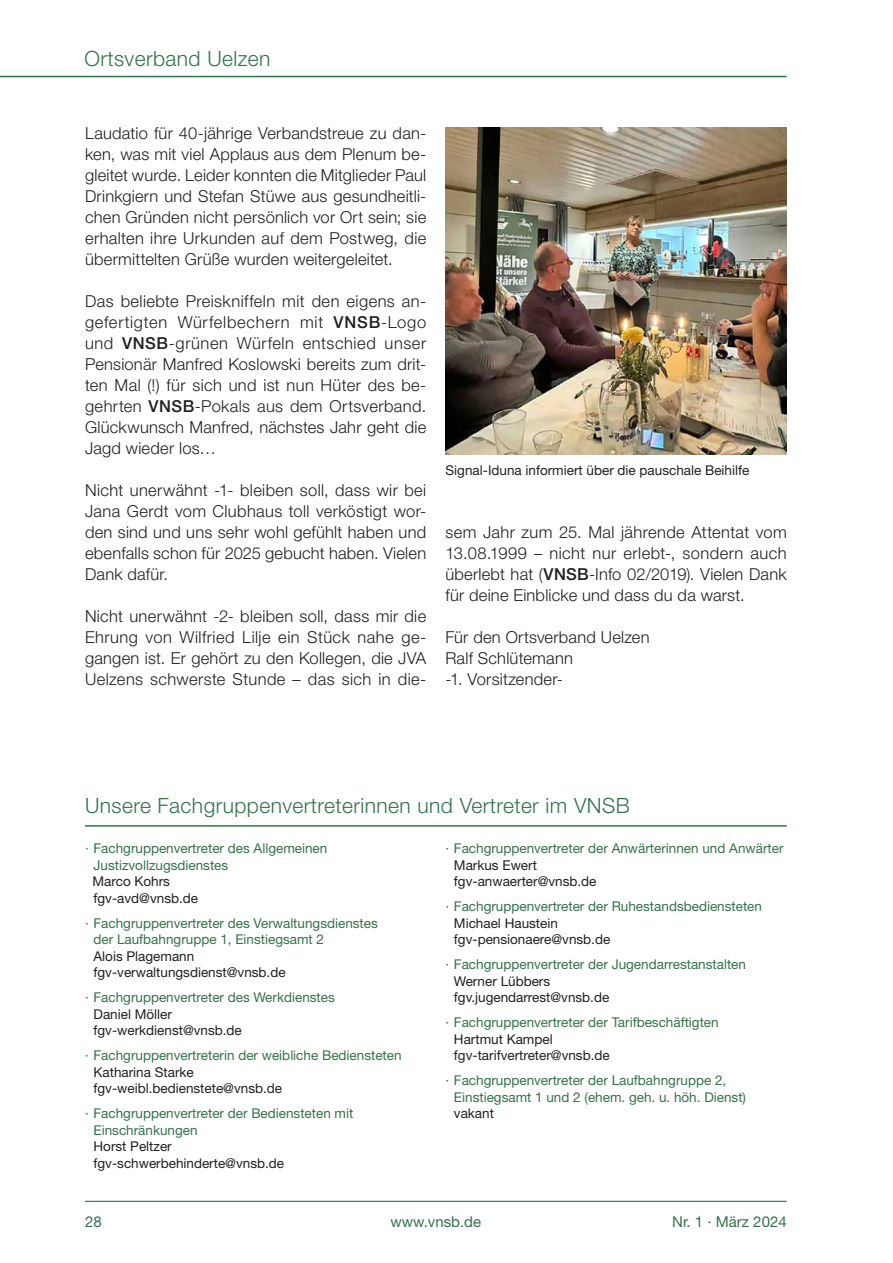
<style>
.page{position:relative;width:893px;height:1263px;background:#fff}
.page>*{position:absolute;margin:0;border:0;box-sizing:border-box;transform-origin:0 0}
.t1{font:300 21px "Helvetica Neue LT Pro";letter-spacing:.02em;color:#35724c}
.t2{font:300 16.5px/21px "Helvetica Neue LT Pro";letter-spacing:.015em;color:#231f20;text-align:justify}
.t3{font:15px "Helvetica Neue LT Pro";color:#35724c}
.t4{font:13.5px/16.5px "Helvetica Neue LT Pro";color:#35724c}
.t5{font:13.5px/16.5px "Helvetica Neue LT Pro";color:#231f20}
.s1{font-weight:500}
</style>
<div class="page">
<hr style="left:0;top:76px;width:787px;height:1px;background:#35724c">
<hr style="left:85px;top:1201px;width:702px;height:1px;background:#35724c">
<img style="left:446px;top:128px;width:341px;height:326px">
<hr style="left:85px;top:825px;width:702px;height:2px;background:#35724c">
<p class="t1" style="left:84px;top:46px;width:188px">Ortsverband Uelzen</p>
<p class="t2" style="left:85px;top:123px;width:343px">Laudatio für 40-jährige Verbandstreue zu dan&shy;ken, was mit viel Applaus aus dem Plenum be&shy;gleitet wurde. Leider konnten die Mitglieder Paul Drinkgiern und Stefan Stüwe aus gesundheitli&shy;chen Gründen nicht persönlich vor Ort sein; sie erhalten ihre Urkunden auf dem Postweg, die übermittelten Grüße wurden weitergeleitet.</p>
<p class="t2" style="left:85px;top:291px;width:343px">Das beliebte Preiskniffeln mit den eigens an&shy;gefertigten Würfelbechern mit <span class="s1">VNSB</span>-Logo und <span class="s1">VNSB</span>-grünen Würfeln entschied unser Pensionär Manfred Koslowski bereits zum drit&shy;ten Mal (!) für sich und ist nun Hüter des be&shy;gehrten <span class="s1">VNSB</span>-Pokals aus dem Ortsverband.<br>Glückwunsch Manfred, nächstes Jahr geht die Jagd wieder los…</p>
<p class="t2" style="left:85px;top:480px;width:343px">Nicht unerwähnt -1- bleiben soll, dass wir bei Jana Gerdt vom Clubhaus toll verköstigt wor&shy;den sind und uns sehr wohl gefühlt haben und ebenfalls schon für 2025 gebucht haben. Vielen Dank dafür.</p>
<p class="t2" style="left:85px;top:606px;width:343px">Nicht unerwähnt -2- bleiben soll, dass mir die Ehrung von Wilfried Lilje ein Stück nahe ge&shy;gangen ist. Er gehört zu den Kollegen, die JVA Uelzens schwerste Stunde – das sich in die-</p>
<p class="t5" style="left:446px;top:461px;width:305px">Signal-Iduna informiert ü ber die pauschale Beihilfe</p>
<p class="t2" style="left:445px;top:522px;width:343px">sem Jahr zum 25. Mal jährende Attentat vom 13.08.1999 – nicht nur erlebt-, sondern auch überlebt hat (<span class="s1">VNSB</span>-Info 02/2019). Vielen Dank für deine Einblicke und dass du da warst.</p>
<p class="t2" style="left:445px;top:627px;width:206px;text-align:left">Für den Ortsverband Uelzen<br>Ralf Schlütemann<br>-1. Vorsitzender-</p>
<p class="t1" style="left:85px;top:792px;width:546px">Unsere Fachgruppenvertreterinnen und Vertreter im VNSB</p>
<p class="t4" style="left:94px;top:840px;width:235px;text-indent:-9px">· Fachgruppenvertreter des Allgemeinen<br>Justizvollzugsdienstes</p>
<p class="t5" style="left:93px;top:873px;width:107px">Marco Kohrs fgv-avd@vnsb.de</p>
<p class="t4" style="left:94px;top:914px;width:286px;text-indent:-9px">· Fachgruppenvertreter des Verwaltungsdienstes der Laufbahngruppe 1, Einstiegsamt 2</p>
<p class="t5" style="left:94px;top:947px;width:194px">Alois Plagemann fgv-verwaltungsdienst@vnsb.de</p>
<p class="t4" style="left:85px;top:989px;width:251px">· Fachgruppenvertreter des Werkdienstes</p>
<p class="t5" style="left:94px;top:1005px;width:150px">Daniel Möller fgv-werkdienst@vnsb.de</p>
<p class="t4" style="left:85px;top:1047px;width:318px">· Fachgruppenvertreterin der weibliche Bediensteten</p>
<p class="t5" style="left:94px;top:1063px;width:190px">Katharina Starke fgv-weibl.bedienstete@vnsb.de</p>
<p class="t4" style="left:94px;top:1105px;width:261px;text-indent:-9px">· Fachgruppenvertreter der Bediensteten mit<br>Einschränkungen</p>
<p class="t5" style="left:94px;top:1138px;width:192px">Horst Peltzer fgv-schwerbehinderte@vnsb.de</p>
<p class="t4" style="left:445px;top:840px;width:340px">· Fachgruppenvertreter der Anwärterinnen und Anwärter</p>
<p class="t5" style="left:454px;top:856px;width:144px">Markus Ewert fgv-anwaerter@vnsb.de</p>
<p class="t4" style="left:445px;top:898px;width:318px">· Fachgruppenvertreter der Ruhestandsbediensteten</p>
<p class="t5" style="left:454px;top:914px;width:158px">Michael Haustein fgv-pensionaere@vnsb.de</p>
<p class="t4" style="left:445px;top:956px;width:302px">· Fachgruppenvertreter der Jugendarrestanstalten</p>
<p class="t5" style="left:454px;top:972px;width:157px">Werner Lübbers fgv.jugendarrest@vnsb.de</p>
<p class="t4" style="left:445px;top:1014px;width:275px">· Fachgruppenvertreter der Tarifbeschäftigten</p>
<p class="t5" style="left:454px;top:1030px;width:157px">Hartmut Kampel fgv-tarifvertreter@vnsb.de</p>
<p class="t4" style="left:454px;top:1072px;width:294px;text-indent:-9px">· Fachgruppenvertreter der Laufbahngruppe 2,<br>Einstiegsamt 1 und 2 (ehem. geh. u. höh. Dienst)</p>
<p class="t5" style="left:454px;top:1105px;width:42px">vakant</p>
<p class="t3" style="left:85px;top:1212px;width:18px">28</p>
<p class="t3" style="left:390px;top:1212px;width:92px">www.vnsb.de</p>
<p class="t3" style="left:672px;top:1212px;width:116px">Nr. 1 · März 2024</p>
</div>
